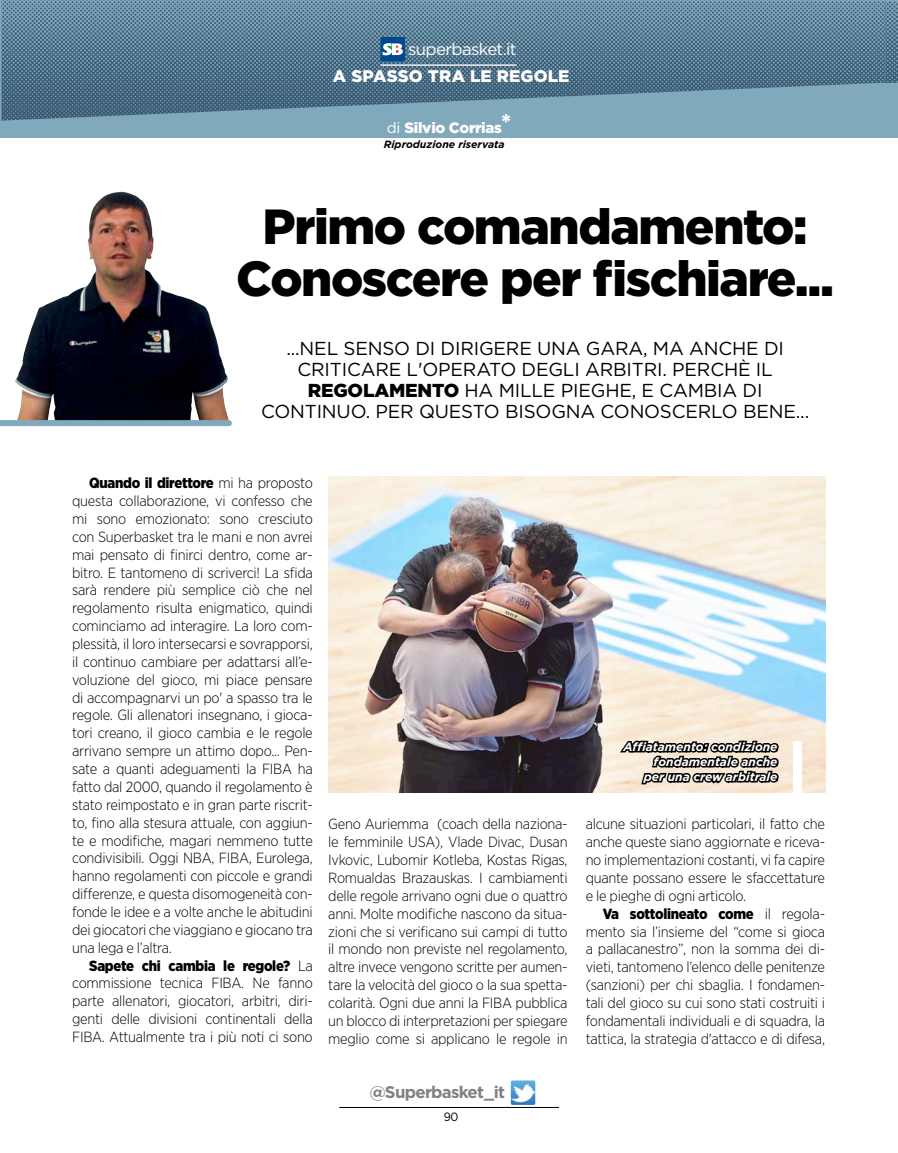
<style>
.page{position:relative;width:898px;height:1153px;background:#fff}
.page>*{position:absolute;margin:0;border:0;box-sizing:border-box;transform-origin:0 0}
.t1{font:900 49.2px "Gotham";letter-spacing:-.03em;color:#000}
.t2{font:18.75px "Gotham";letter-spacing:-.01em;color:#000}
.Normale{font:900 16.8px "Gotham";letter-spacing:.01em;color:#fff}
.Normale-2{font:700 16.8px "Gotham";letter-spacing:-.045em;color:#808184}
.Normale-3{font:16.8px "Gotham";letter-spacing:-.04em;color:#fff}
.t3{font:900 15px "Gotham";letter-spacing:-.02em;color:#fff}
.t4{font:300 14.7px/17.9px "Gotham Narrow";letter-spacing:-.02em;color:#000;text-align:justify}
.t5{font:italic 700 12px "Gotham";color:#fff}
.Normale-4{font:12px "Gotham";color:#000;scale:.92 1}
.t6{font:italic 700 10.5px "Gotham";color:#000}
.s1{font-weight:400}
.s2{font-weight:900}
</style>
<div class="page">
<img style="left:510px;top:1080px;width:25px;height:24px">
<hr style="left:339px;top:1107px;width:219px;height:1px;background:#000">
<img style="left:328px;top:476px;width:496px;height:316px">
<div style="left:0;top:0;width:897px;height:138px;background:#80a9bc"></div>
<img style="left:1px;top:0;width:883px;height:121px">
<svg style="left:380px;top:37px;width:25px;height:24px"></svg>
<hr style="left:381px;top:64px;width:135px;height:2px;background:#fff">
<img style="left:884px;top:1px;width:13px;height:82px">
<svg style="left:618px;top:736px;width:162px;height:55px;background:#8b8378"></svg>
<div style="left:793px;top:741px;width:8px;height:58px;background:#fff"></div>
<img style="left:15px;top:192px;width:214px;height:228px">
<div style="left:0;top:420px;width:229px;height:6px;background:#80a9bc"></div>
<p class="Normale-3" style="left:408px;top:38px;width:110px">superbasket.it</p>
<p class="Normale" style="left:333px;top:65px;width:238px">A SPASSO TRA LE REGOLE</p>
<p class="t3" style="left:386px;top:117px;width:126px"><span class="s1">di</span> Silvio Corrias<sup>*</sup></p>
<p class="t6" style="left:383px;top:137px;width:122px">Riproduzione riservata</p>
<p class="t1" style="left:262px;top:192px;width:546px">Primo comandamento:</p>
<p class="t1" style="left:236px;top:245px;width:599px">Conoscere per fischiare...</p>
<p class="t2" style="left:286px;top:336px;width:499px">...NEL SENSO DI DIRIGERE UNA GARA, MA ANCHE DI</p>
<p class="t2" style="left:297px;top:357px;width:476px">CRITICARE L'OPERATO DEGLI ARBITRI. PERCHÈ IL</p>
<p class="t2" style="left:308px;top:378px;width:456px"><span class="s2">REGOLAMENTO</span> HA MILLE PIEGHE, E CAMBIA DI</p>
<p class="t2" style="left:261px;top:399px;width:549px">CONTINUO. PER QUESTO BISOGNA CONOSCERLO BENE...</p>
<p class="t4" style="left:72px;top:474px;width:242px;text-indent:17px"><span class="s2">Quando il direttore</span> mi ha proposto questa collaborazione, vi confesso che mi sono emozionato: sono cresciuto con Superbasket tra le mani e non avrei mai pensato di finirci dentro, come ar&shy;bitro. E tantomeno di scriverci! La sfida sarà rendere più semplice ciò che nel regolamento risulta enigmatico, quindi cominciamo ad interagire. La loro com&shy;plessità, il loro intersecarsi e sovrapporsi, il continuo cambiare per adattarsi all’e&shy;voluzione del gioco, mi piace pensare di accompagnarvi un po' a spasso tra le regole. Gli allenatori insegnano, i gioca&shy;tori creano, il gioco cambia e le regole arrivano sempre un attimo dopo... Pen&shy;sate a quanti adeguamenti la FIBA ha fatto dal 2000, quando il regolamento è stato reimpostato e in gran parte riscrit&shy;to, fino alla stesura attuale, con aggiun&shy;te e modifiche, magari nemmeno tutte condivisibili. Oggi NBA, FIBA, Eurolega, hanno regolamenti con piccole e grandi differenze, e questa disomogeneità con&shy;fonde le idee e a volte anche le abitudini dei giocatori che viaggiano e giocano tra una lega e l’altra.</p>
<p class="t4" style="left:72px;top:955px;width:242px;text-indent:17px"><span class="s2">Sapete chi cambia le regole?</span> La commissione tecnica FIBA. Ne fanno parte allenatori, giocatori, arbitri, diri&shy;genti delle divisioni continentali della FIBA. Attualmente tra i più noti ci sono</p>
<p class="t5" style="left:623px;top:738px;width:155px">Affiatamento: condizione</p>
<p class="t5" style="left:653px;top:753px;width:125px">fondamentale anche</p>
<p class="t5" style="left:643px;top:768px;width:135px">per una crew arbitrale</p>
<p class="t4" style="left:328px;top:814px;width:241px">Geno Auriemma (coach della naziona&shy;le femminile USA), Vlade Divac, Dusan Ivkovic, Lubomir Kotleba, Kostas Rigas, Romualdas Brazauskas. I cambiamenti delle regole arrivano ogni due o quattro anni. Molte modifiche nascono da situa&shy;zioni che si verificano sui campi di tutto il mondo non previste nel regolamento, altre invece vengono scritte per aumen&shy;tare la velocità del gioco o la sua spetta&shy;colarità. Ogni due anni la FIBA pubblica un blocco di interpretazioni per spiegare meglio come si applicano le regole in</p>
<p class="t4" style="left:585px;top:814px;width:241px">alcune situazioni particolari, il fatto che anche queste siano aggiornate e riceva&shy;no implementazioni costanti, vi fa capire quante possano essere le sfaccettature e le pieghe di ogni articolo.</p>
<p class="t4" style="left:585px;top:904px;width:241px;text-indent:17px"><span class="s2">Va sottolineato come</span> il regola&shy;mento sia l’insieme del “come si gioca a pallacanestro”, non la somma dei di&shy;vieti, tantomeno l’elenco delle penitenze (sanzioni) per chi sbaglia. I fondamen&shy;tali del gioco su cui sono stati costruiti i fondamentali individuali e di squadra, la tattica, la strategia d'attacco e di difesa,</p>
<p class="Normale-2" style="left:369px;top:1080px;width:137px">@Superbasket_it</p>
<p class="Normale-4" style="left:443px;top:1109px;width:18px">90</p>
</div>
